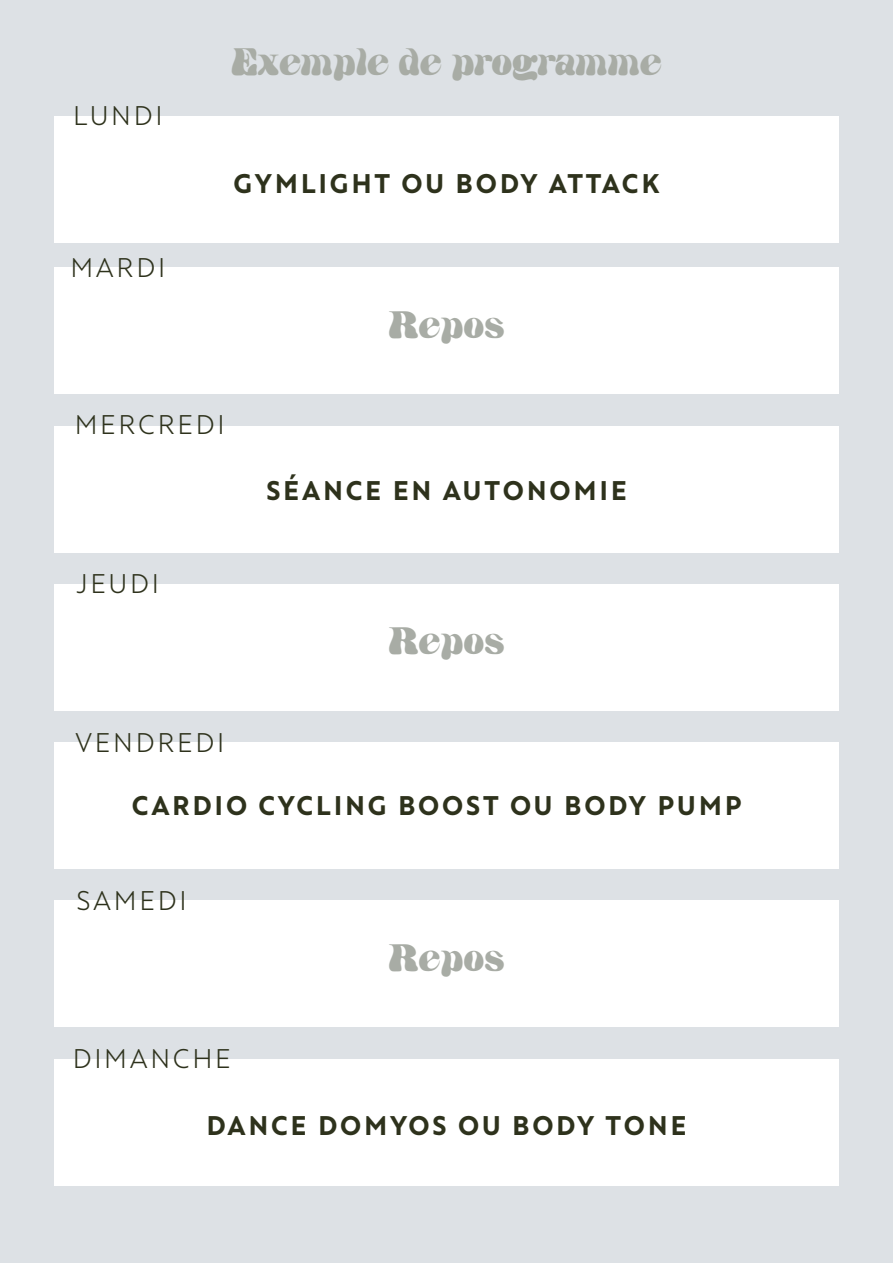
<style>
.page{position:relative;width:893px;height:1263px;background:#dde1e5}
.page>*{position:absolute;margin:0;border:0;box-sizing:border-box;transform-origin:0 0}
.t1{font:37.2px "HWT Arabesque";color:#a8aca5}
.t2{font:700 27px "DECATHLON";letter-spacing:.05em;color:#2e321c}
.t3{font:300 27px "DECATHLON";letter-spacing:.05em;color:#2e321c}
</style>
<div class="page">
<div style="left:54px;top:116px;width:785px;height:126px;background:#fff"></div>
<div style="left:54px;top:267px;width:785px;height:127px;background:#fff"></div>
<div style="left:54px;top:426px;width:785px;height:126px;background:#fff"></div>
<div style="left:54px;top:584px;width:785px;height:127px;background:#fff"></div>
<div style="left:54px;top:742px;width:785px;height:127px;background:#fff"></div>
<div style="left:54px;top:900px;width:785px;height:127px;background:#fff"></div>
<div style="left:54px;top:1059px;width:785px;height:126px;background:#fff"></div>
<p class="t3" style="left:72px;top:99px;width:92px">LUNDI</p>
<p class="t3" style="left:70px;top:250px;width:98px">MARDI</p>
<h1 class="t1" style="left:231px;top:40px;width:432px">Exemple de programme</h1>
<p class="t2" style="left:233px;top:166px;width:429px">GYMLIGHT OU BODY ATTACK</p>
<h1 class="t1" style="left:388px;top:303px;width:118px">Repos</h1>
<p class="t3" style="left:74px;top:408px;width:153px">MERCREDI</p>
<p class="t2" style="left:265px;top:472px;width:364px">SÉANCE EN AUTONOMIE</p>
<p class="t3" style="left:76px;top:567px;width:85px">JEUDI</p>
<p class="t3" style="left:74px;top:726px;width:152px">VENDREDI</p>
<h1 class="t1" style="left:388px;top:619px;width:118px">Repos</h1>
<p class="t2" style="left:131px;top:788px;width:613px">CARDIO CYCLING BOOST OU BODY PUMP</p>
<p class="t3" style="left:76px;top:884px;width:113px">SAMEDI</p>
<p class="t3" style="left:72px;top:1041px;width:161px">DIMANCHE</p>
<h1 class="t1" style="left:388px;top:936px;width:118px">Repos</h1>
<p class="t2" style="left:206px;top:1108px;width:483px">DANCE DOMYOS OU BODY TONE</p>
</div>
